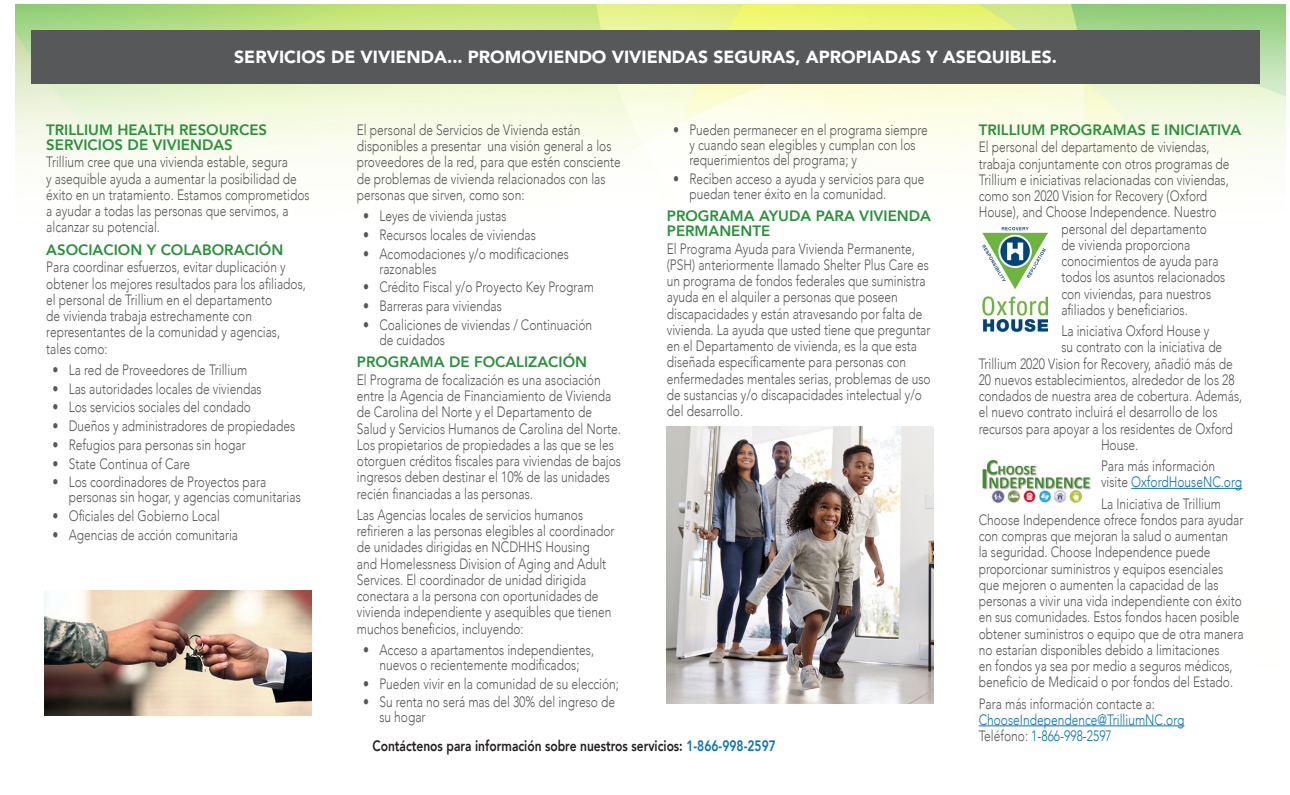
<style>
.page{position:relative;width:1290px;height:795px;background:#fff}
.page>*{position:absolute;margin:0;border:0;box-sizing:border-box;transform-origin:0 0}
.t1{font:900 17.5px "Avenir";color:#fff}
.Body_Text_Document{font:300 15px/16.2px "Avenir";color:#57585a;scale:.8 1}
.Section_Header__Toc{font:800 15px/15px "Avenir";color:#2a913b}
.Body_Text_Document-2{font:300 15px/16.2px "Avenir";color:#0d71b9;scale:.8 1}
.call_out{font:800 15px "Avenir";color:#231f20;scale:.8 1}
.s1{color:#0d71b9}
.s2{color:#57585a}
</style>
<div class="page">
<img style="left:15px;top:4px;width:1271px;height:723px">
<div style="left:31px;top:30px;width:1229px;height:54px;background:#57585a"></div>
<hr style="left:1131px;top:488px;width:111px;height:1px;background:#0d71b9">
<hr style="left:979px;top:726px;width:205px;height:1px;background:#0d71b9">
<img style="left:983px;top:227px;width:65px;height:105px">
<img style="left:980px;top:460px;width:112px;height:44px">
<img style="left:667px;top:426px;width:267px;height:278px">
<img style="left:44px;top:590px;width:267px;height:126px">
<p class="t1" style="left:234px;top:41px;width:824px">SERVICIOS DE VIVIENDA... PROMOVIENDO VIVIENDAS SEGURAS, APROPIADAS Y ASEQUIBLES.</p>
<p class="Section_Header__Toc" style="left:46px;top:122px;width:222px">TRILLIUM HEALTH RESOURCES<br>SERVICIOS DE VIVIENDAS</p>
<p class="Body_Text_Document" style="left:46px;top:154px;width:331px">Trillium cree que una vivienda estable, segura<br>y asequible ayuda a aumentar la posibilidad de éxito en un tratamiento. Estamos comprometidos a ayudar a todas las personas que servimos, a alcanzar su potencial.</p>
<p class="Section_Header__Toc" style="left:46px;top:242px;width:239px">ASOCIACION Y COLABORACIÓN</p>
<p class="Body_Text_Document" style="left:46px;top:259px;width:326px">Para coordinar esfuerzos, evitar duplicación y obtener los mejores resultados para los afiliados, el personal de Trillium en el departamento<br>de vivienda trabaja estrechamente con representantes de la comunidad y agencias, tales como:</p>
<p class="Body_Text_Document" style="left:52px;top:361px;width:245px">• La red de Proveedores de Trillium</p>
<p class="Body_Text_Document" style="left:52px;top:380px;width:263px">• Las autoridades locales de viviendas</p>
<p class="Body_Text_Document" style="left:52px;top:399px;width:249px">• Los servicios sociales del condado</p>
<p class="Body_Text_Document" style="left:52px;top:418px;width:305px">• Dueños y administradores de propiedades</p>
<p class="Body_Text_Document" style="left:52px;top:436px;width:243px">• Refugios para personas sin hogar</p>
<p class="Body_Text_Document" style="left:52px;top:455px;width:174px">• State Continua of Care</p>
<p class="Body_Text_Document" style="left:69px;top:475px;width:292px;line-height:15px;text-indent:-16px">• Los coordinadores de Proyectos para personas sin hogar, y agencias comunitarias</p>
<p class="Body_Text_Document" style="left:52px;top:508px;width:211px">• Oficiales del Gobierno Local</p>
<p class="Body_Text_Document" style="left:52px;top:526px;width:234px">• Agencias de acción comunitaria</p>
<p class="Body_Text_Document" style="left:357px;top:121px;width:331px">El personal de Servicios de Vivienda están disponibles a presentar una visión general a los proveedores de la red, para que estén consciente de problemas de vivienda relacionados con las personas que sirven, como son:</p>
<p class="Body_Text_Document" style="left:363px;top:208px;width:181px">• Leyes de vivienda justas</p>
<p class="Body_Text_Document" style="left:363px;top:226px;width:217px">• Recursos locales de viviendas</p>
<p class="Body_Text_Document" style="left:379px;top:246px;width:239px;line-height:15px;text-indent:-16px">• Acomodaciones y/o modificaciones razonables</p>
<p class="Body_Text_Document" style="left:363px;top:279px;width:290px">• Crédito Fiscal y/o Proyecto Key Program</p>
<p class="Body_Text_Document" style="left:363px;top:298px;width:175px">• Barreras para viviendas</p>
<p class="Body_Text_Document" style="left:379px;top:317px;width:267px;line-height:15px;text-indent:-16px">• Coaliciones de viviendas / Continuación de cuidados</p>
<p class="Section_Header__Toc" style="left:357px;top:355px;width:232px">PROGRAMA DE FOCALIZACIÓN</p>
<p class="Body_Text_Document" style="left:357px;top:371px;width:332px">El Programa de focalización es una asociación entre la Agencia de Financiamiento de Vivienda de Carolina del Norte y el Departamento de Salud y Servicios Humanos de Carolina del Norte.<br>Los propietarios de propiedades a las que se les otorguen créditos fiscales para viviendas de bajos ingresos deben destinar el 10% de las unidades recién financiadas a las personas.</p>
<p class="Body_Text_Document" style="left:357px;top:506px;width:324px">Las Agencias locales de servicios humanos refirieren a las personas elegibles al coordinador de unidades dirigidas en NCDHHS Housing<br>and Homelessness Division of Aging and Adult Services. El coordinador de unidad dirigida conectara a la persona con oportunidades de vivienda independiente y asequibles que tienen muchos beneficios, incluyendo:</p>
<p class="Body_Text_Document" style="left:363px;top:642px;width:290px;line-height:15px;text-align:center">• Acceso a apartamentos independientes, nuevos o recientemente modificados;</p>
<p class="Body_Text_Document" style="left:363px;top:675px;width:321px">• Pueden vivir en la comunidad de su elección;</p>
<p class="Body_Text_Document" style="left:379px;top:695px;width:296px;line-height:15px;text-indent:-16px">• Su renta no será mas del 30% del ingreso de su hogar</p>
<p class="Body_Text_Document" style="left:689px;top:122px;width:300px;line-height:15px;text-indent:-16px">• Pueden permanecer en el programa siempre y cuando sean elegibles y cumplan con los requerimientos del programa; y</p>
<p class="Body_Text_Document" style="left:689px;top:171px;width:295px;line-height:15px;text-indent:-16px">• Reciben acceso a ayuda y servicios para que puedan tener éxito en la comunidad.</p>
<p class="Section_Header__Toc" style="left:667px;top:208px;width:266px">PROGRAMA AYUDA PARA VIVIENDA<br>PERMANENTE</p>
<p class="Body_Text_Document" style="left:667px;top:240px;width:331px">El Programa Ayuda para Vivienda Permanente, (PSH) anteriormente llamado Shelter Plus Care es un programa de fondos federales que suministra ayuda en el alquiler a personas que poseen discapacidades y están atravesando por falta de vivienda. La ayuda que usted tiene que preguntar en el Departamento de vivienda, es la que esta diseñada específicamente para personas con enfermedades mentales serias, problemas de uso de sustancias y/o discapacidades intelectual y/o del desarrollo.</p>
<p class="call_out" style="left:372px;top:734px;width:506px">Contáctenos para información sobre nuestros servicios: <span class="s1">1-866-998-2597</span></p>
<p class="Section_Header__Toc" style="left:979px;top:122px;width:264px">TRILLIUM PROGRAMAS E INICIATIVA</p>
<p class="Body_Text_Document" style="left:979px;top:139px;width:290px">El personal del departamento de viviendas,</p>
<p class="Body_Text_Document" style="left:979px;top:155px;width:315px">trabaja conjuntamente con otros programas de</p>
<p class="Body_Text_Document" style="left:979px;top:171px;width:314px">Trillium e iniciativas relacionadas con viviendas,</p>
<p class="Body_Text_Document" style="left:979px;top:188px;width:287px">como son 2020 Vision for Recovery (Oxford</p>
<p class="Body_Text_Document" style="left:979px;top:204px;width:299px">House), and Choose Independence. Nuestro</p>
<p class="Body_Text_Document" style="left:1061px;top:220px;width:184px">personal del departamento</p>
<p class="Body_Text_Document" style="left:1061px;top:236px;width:163px">de vivienda proporciona</p>
<p class="Body_Text_Document" style="left:1061px;top:253px;width:198px">conocimientos de ayuda para</p>
<p class="Body_Text_Document" style="left:1061px;top:269px;width:206px">todos los asuntos relacionados</p>
<p class="Body_Text_Document" style="left:1061px;top:285px;width:189px">con viviendas, para nuestros</p>
<p class="Body_Text_Document" style="left:1061px;top:301px;width:160px">afiliados y beneficiarios.</p>
<p class="Body_Text_Document" style="left:1061px;top:323px;width:187px">La iniciativa Oxford House y</p>
<p class="Body_Text_Document" style="left:1061px;top:339px;width:203px">su contrato con la iniciativa de</p>
<p class="Body_Text_Document" style="left:979px;top:355px;width:319px">Trillium 2020 Vision for Recovery, añadió más de</p>
<p class="Body_Text_Document" style="left:979px;top:371px;width:321px">20 nuevos establecimientos, alrededor de los 28</p>
<p class="Body_Text_Document" style="left:979px;top:388px;width:331px">condados de nuestra area de cobertura. Además,</p>
<p class="Body_Text_Document" style="left:979px;top:404px;width:300px">el nuevo contrato incluirá el desarrollo de los</p>
<p class="Body_Text_Document" style="left:979px;top:420px;width:319px">recursos para apoyar a los residentes de Oxford</p>
<p class="Body_Text_Document" style="left:1101px;top:436px;width:48px">House.</p>
<p class="Body_Text_Document" style="left:1101px;top:458px;width:178px">Para más información visite <span class="s1">OxfordHouseNC.org</span></p>
<p class="Body_Text_Document" style="left:979px;top:495px;width:333px;text-indent:122px">La Iniciativa de Trillium Choose Independence ofrece fondos para ayudar con compras que mejoran la salud o aumentan<br>la seguridad. Choose Independence puede proporcionar suministros y equipos esenciales que mejoren o aumenten la capacidad de las personas a vivir una vida independiente con éxito en sus comunidades. Estos fondos hacen posible obtener suministros o equipo que de otra manera no estarían disponibles debido a limitaciones<br>en fondos ya sea por medio a seguros médicos, beneficio de Medicaid o por fondos del Estado.</p>
<p class="Body_Text_Document-2" style="left:979px;top:695px;width:259px"><span class="s2">Para más información contacte a:<br></span>ChooseIndependence@TrilliumNC.org<br><span class="s2">Teléfono:</span> 1-866-998-2597</p>
</div>
